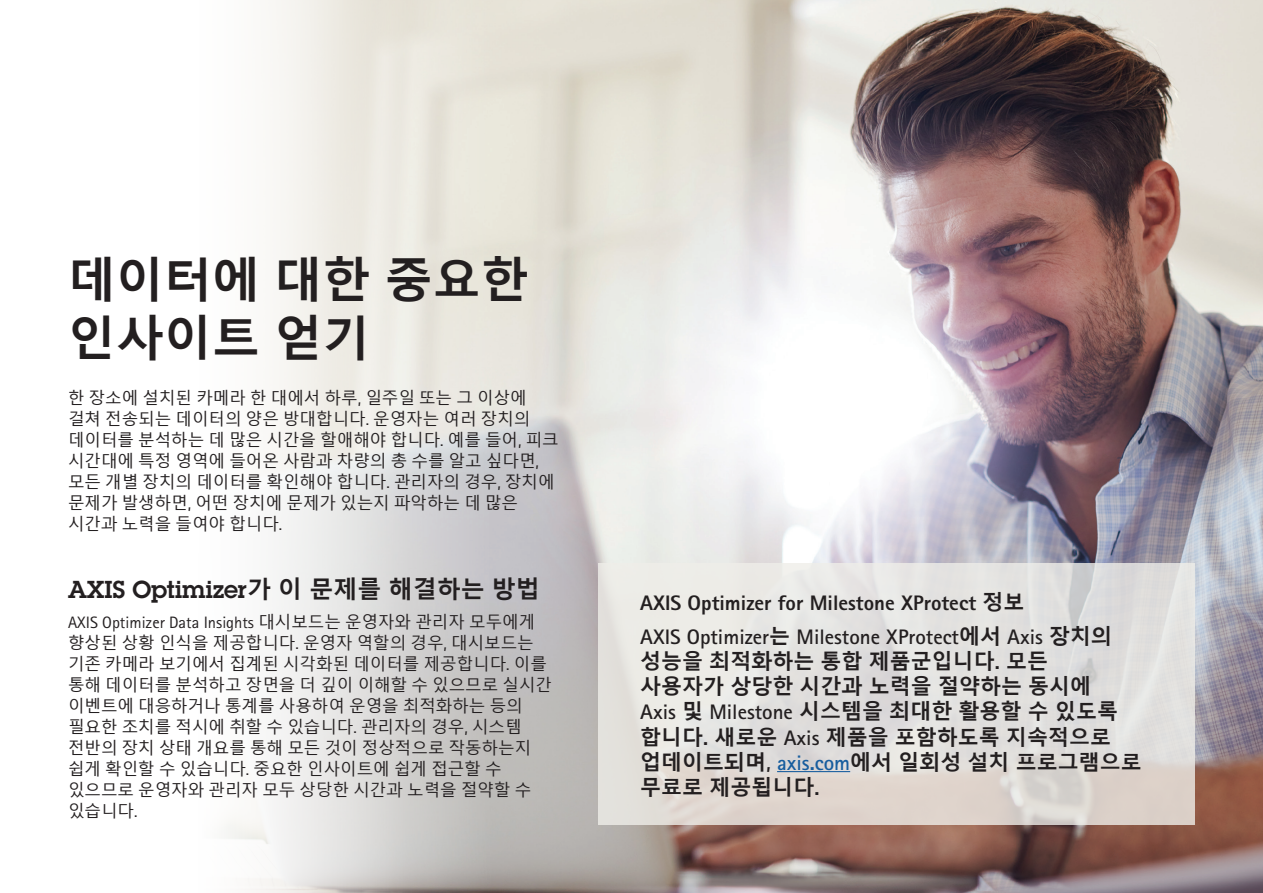
<style>
.page{position:relative;width:1263px;height:893px;background:#fff}
.page>*{position:absolute;margin:0;border:0;box-sizing:border-box;transform-origin:0 0}
.t1{font:700 48px/57.6px "Malgun Gothic";color:#231f20}
.t2{font:600 24px "Lubalin Graph ECG";color:#231f20}
.t3{font:700 21px/25.2px "Malgun Gothic";color:#231f20}
.t4{font:800 21px "Rotis Sans Serif Pro";color:#231f20}
.t5{font:16.5px/21px "Malgun Gothic";color:#231f20}
.s1{font-family:"Rotis Sans Serif Pro"}
.s2{font-family:"Malgun Gothic";font-weight:700}
.s3{font-family:"Rotis Sans Serif Pro";color:#175d9e}
</style>
<div class="page">
<img style="left:226px;top:0;width:1037px;height:893px">
<svg style="left:598px;top:563px;width:597px;height:262px;background:#e2dfdc"></svg>
<hr style="left:777px;top:771px;width:73px;height:1px;background:#175d9e">
<p class="t1" style="left:68px;top:252px;width:462px">데이터에 대한 중요한 인사이트 얻기</p>
<p class="t5" style="left:68px;top:388px;width:492px">한 장소에 설치된 카메라 한 대에서 하루<span class="s1">,</span> 일주일 또는 그 이상에 걸쳐 전송되는 데이터의 양은 방대합니다<span class="s1">.</span> 운영자는 여러 장치의 데이터를 분석하는 데 많은 시간을 할애해야 합니다<span class="s1">.</span> 예를 들어<span class="s1">,</span> 피크 시간대에 특정 영역에 들어온 사람과 차량의 총 수를 알고 싶다면<span class="s1">, </span>모든 개별 장치의 데이터를 확인해야 합니다<span class="s1">.</span> 관리자의 경우<span class="s1">,</span> 장치에 문제가 발생하면<span class="s1">,</span> 어떤 장치에 문제가 있는지 파악하는 데 많은 시간과 노력을 들여야 합니다<span class="s1">.</span></p>
<p class="t2" style="left:68px;top:574px;width:473px">AXIS Optimizer<span class="s2">가 이 문제를 해결하는 방법</span></p>
<p class="t5" style="left:68px;top:612px;width:485px"><span class="s1">AXIS Optimizer Data Insights</span> 대시보드는 운영자와 관리자 모두에게 향상된 상황 인식을 제공합니다<span class="s1">.</span> 운영자 역할의 경우<span class="s1">,</span> 대시보드는 기존 카메라 보기에서 집계된 시각화된 데이터를 제공합니다<span class="s1">.</span> 이를 통해 데이터를 분석하고 장면을 더 깊이 이해할 수 있으므로 실시간 이벤트에 대응하거나 통계를 사용하여 운영을 최적화하는 등의 필요한 조치를 적시에 취할 수 있습니다<span class="s1">.</span> 관리자의 경우<span class="s1">,</span> 시스템 전반의 장치 상태 개요를 통해 모든 것이 정상적으로 작동하는지 쉽게 확인할 수 있습니다<span class="s1">.</span> 중요한 인사이트에 쉽게 접근할 수 있으므로 운영자와 관리자 모두 상당한 시간과 노력을 절약할 수 있습니다<span class="s1">.</span></p>
<p class="t4" style="left:640px;top:589px;width:386px">AXIS Optimizer for Milestone XProtect <span class="s2">정보</span></p>
<p class="t3" style="left:640px;top:624px;width:503px"><span class="s1">AXIS Optimizer</span>는 <span class="s1">Milestone XProtect</span>에서 <span class="s1">Axis</span> 장치의 성능을 최적화하는 통합 제품군입니다<span class="s1">.</span> 모든<br>사용자가 상당한 시간과 노력을 절약하는 동시에<br><span class="s1">Axis</span> 및 <span class="s1">Milestone</span> 시스템을 최대한 활용할 수 있도록 합니다<span class="s1">.</span> 새로운 <span class="s1">Axis</span> 제품을 포함하도록 지속적으로 업데이트되며<span class="s1">,</span> <span class="s3">axis.com</span>에서 일회성 설치 프로그램으로 무료로 제공됩니다<span class="s1">.</span></p>
</div>
